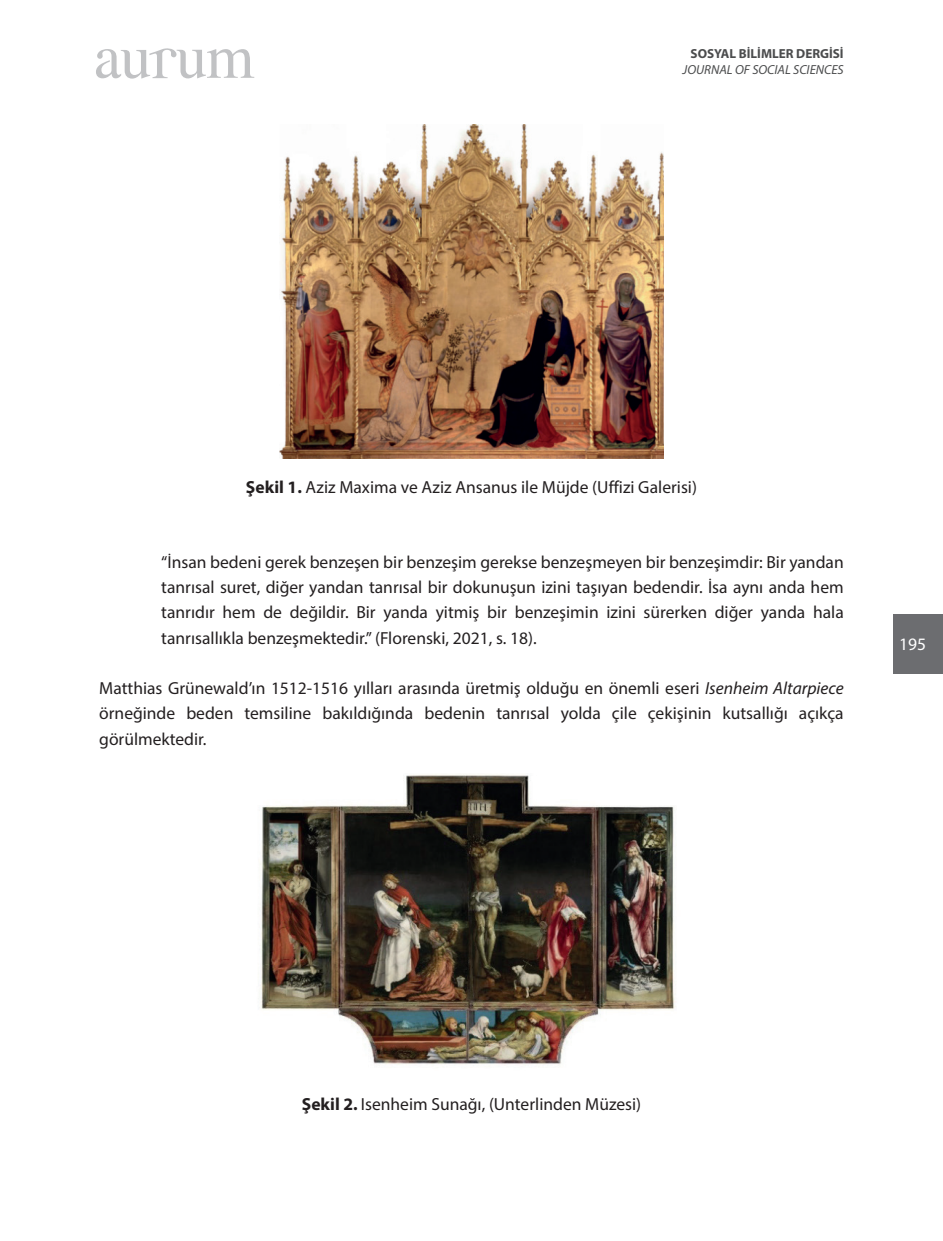
<style>
.page{position:relative;width:943px;height:1241px;background:#fff}
.page>*{position:absolute;margin:0;border:0;box-sizing:border-box;transform-origin:0 0}
.t1{font:17.5px/25.4px "Myriad Pro";color:#231f20;text-align:justify}
.t2{font:17.5px "Myriad Pro";color:#fff}
.t3{font:italic 13.12px "Myriad Pro";color:#4b4c4d}
.t4{font:700 13.12px "Myriad Pro";color:#4b4c4d}
.s1{font-weight:700}
.s2{font-style:italic}
</style>
<div class="page">
<div style="left:893px;top:614px;width:50px;height:59px;background:#6c6d70"></div>
<svg style="left:96px;top:48px;width:158px;height:31px"></svg>
<img style="left:279px;top:124px;width:385px;height:334px">
<img style="left:260px;top:774px;width:416px;height:291px">
<p class="t4" style="left:690px;top:45px;width:155px">SOSYAL BİLİMLER DERGİSİ</p>
<p class="t3" style="left:682px;top:61px;width:163px">JOURNAL OF SOCIAL SCIENCES</p>
<p class="t1" style="left:246px;top:473px;width:452px"><span class="s1">Şekil 1.</span> Aziz Maxima ve Aziz Ansanus ile Müjde (Uffizi Galerisi)</p>
<p class="t1" style="left:161px;top:548px;width:684px">“İnsan bedeni gerek benzeşen bir benzeşim gerekse benzeşmeyen bir benzeşimdir: Bir yandan tanrısal suret, diğer yandan tanrısal bir dokunuşun izini taşıyan bedendir. İsa aynı anda hem tanrıdır hem de değildir. Bir yanda yitmiş bir benzeşimin izini sürerken diğer yanda hala tanrısallıkla benzeşmektedir.” (Florenski, 2021, s. 18).</p>
<p class="t1" style="left:99px;top:675px;width:746px">Matthias Grünewald’ın 1512-1516 yılları arasında üretmiş olduğu en önemli eseri <span class="s2">Isenheim Altarpiece </span>örneğinde beden temsiline bakıldığında bedenin tanrısal yolda çile çekişinin kutsallığı açıkça görülmektedir.</p>
<p class="t2" style="left:899px;top:632px;width:28px">195</p>
<p class="t1" style="left:302px;top:1090px;width:341px"><span class="s1">Şekil 2.</span> Isenheim Sunağı, (Unterlinden Müzesi)</p>
</div>
